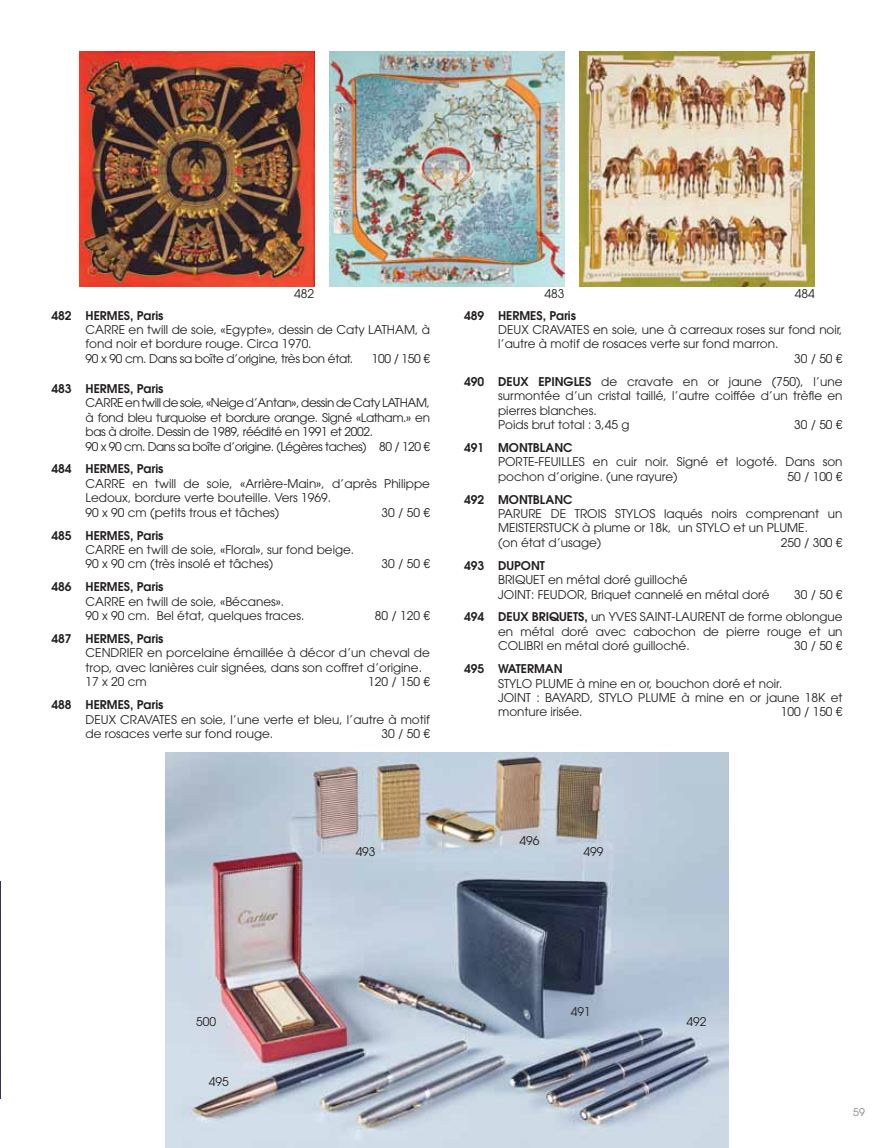
<style>
.page{position:relative;width:893px;height:1148px;background:#fff}
.page>*{position:absolute;margin:0;border:0;box-sizing:border-box;transform-origin:0 0}
.t1{font:12px/14.4px "ITC Avant Garde Pro";color:#231f20}
.t2{font:12px/14.4px "ITC Avant Garde Pro";letter-spacing:-.03em;color:#231f20}
.t3{font:600 12px "ITC Avant Garde Pro";color:#231f20}
.t4{font:10.5px "ITC Avant Garde Pro";color:#808285}
.s1{font-weight:600}
</style>
<div class="page">
<img style="left:79px;top:52px;width:235px;height:234px">
<img style="left:329px;top:52px;width:235px;height:234px">
<img style="left:580px;top:52px;width:235px;height:234px">
<img style="left:0;top:881px;width:1px;height:216px">
<img style="left:166px;top:752px;width:562px;height:395px">
<p class="t1" style="left:294px;top:287px;width:21px">482</p>
<p class="t1" style="left:544px;top:287px;width:21px">483</p>
<p class="t1" style="left:795px;top:287px;width:21px">484</p>
<p class="t3" style="left:52px;top:309px;width:114px">482 HERMES, Paris</p>
<p class="t1" style="left:86px;top:323px;width:346px">CARRE en twill de soie, «Egypte», dessin de Caty LATHAM, à fond noir et bordure rouge. Circa 1970.<br>90 x 90 cm. Dans sa boîte d’origine, très bon état.</p>
<p class="t1" style="left:372px;top:352px;width:60px">100 / 150 €</p>
<p class="t3" style="left:52px;top:383px;width:114px">483 HERMES, Paris</p>
<p class="t2" style="left:86px;top:396px;width:346px">CARRE en twill de soie, «Neige d’Antan», dessin de Caty LATHAM, à fond bleu turquoise et bordure orange. Signé «Latham.» en bas à droite. Dessin de 1989, réédité en 1991 et 2002.<br>90 x 90 cm. Dans sa boîte d’origine. (Légères taches) 80 / 120 €</p>
<p class="t3" style="left:52px;top:463px;width:114px">484 HERMES, Paris</p>
<p class="t1" style="left:86px;top:477px;width:346px">CARRE en twill de soie, «Arrière-Main», d’après Philippe<br>Ledoux, bordure verte bouteille. Vers 1969.<br>90 x 90 cm (petits trous et tâches)</p>
<p class="t1" style="left:381px;top:506px;width:50px">30 / 50 €</p>
<p class="t3" style="left:52px;top:529px;width:114px">485 HERMES, Paris</p>
<p class="t1" style="left:86px;top:543px;width:270px">CARRE en twill de soie, «Floral», sur fond beige.<br>90 x 90 cm (très insolé et tâches)</p>
<p class="t3" style="left:52px;top:581px;width:114px">486 HERMES, Paris</p>
<p class="t1" style="left:86px;top:595px;width:220px">CARRE en twill de soie, «Bécanes».<br>90 x 90 cm. Bel état, quelques traces.</p>
<p class="t1" style="left:381px;top:557px;width:50px">30 / 50 €</p>
<p class="t1" style="left:375px;top:609px;width:57px">80 / 120 €</p>
<p class="t3" style="left:52px;top:633px;width:114px">487 HERMES, Paris</p>
<p class="t1" style="left:86px;top:646px;width:346px">CENDRIER en porcelaine émaillée à décor d’un cheval de trop, avec lanières cuir signées, dans son coffret d’origine.<br>17 x 20 cm</p>
<p class="t1" style="left:368px;top:675px;width:63px">120 / 150 €</p>
<p class="t3" style="left:52px;top:699px;width:114px">488 HERMES, Paris</p>
<p class="t1" style="left:86px;top:713px;width:346px">DEUX CRAVATES en soie, l’une verte et bleu, l’autre à motif de rosaces verte sur fond rouge.</p>
<p class="t1" style="left:381px;top:727px;width:50px">30 / 50 €</p>
<p class="t3" style="left:464px;top:309px;width:114px">489 HERMES, Paris</p>
<p class="t1" style="left:498px;top:323px;width:346px">DEUX CRAVATES en soie, une à carreaux roses sur fond noir,</p>
<p class="t1" style="left:498px;top:338px;width:282px">l’autre à motif de rosaces verte sur fond marron.</p>
<p class="t1" style="left:794px;top:352px;width:50px">30 / 50 €</p>
<p class="t1" style="left:498px;top:375px;width:346px;text-indent:-34px"><span class="s1">490 DEUX EPINGLES</span> de cravate en or jaune (750), l’une surmontée d’un cristal taillé, l’autre coiffée d’un trèfle en pierres blanches.<br>Poids brut total : 3,45 g</p>
<p class="t1" style="left:794px;top:418px;width:50px">30 / 50 €</p>
<p class="t3" style="left:464px;top:442px;width:110px">491 MONTBLANC</p>
<p class="t1" style="left:498px;top:455px;width:346px">PORTE-FEUILLES en cuir noir. Signé et logoté. Dans son pochon d’origine. (une rayure)</p>
<p class="t1" style="left:787px;top:470px;width:57px">50 / 100 €</p>
<p class="t3" style="left:464px;top:493px;width:110px">492 MONTBLANC</p>
<p class="t1" style="left:498px;top:507px;width:346px">PARURE DE TROIS STYLOS laqués noirs comprenant un<br>MEISTERSTUCK à plume or 18k, un STYLO et un PLUME.<br>(on état d’usage)</p>
<p class="t1" style="left:781px;top:536px;width:63px">250 / 300 €</p>
<p class="t3" style="left:464px;top:559px;width:82px">493 DUPONT</p>
<p class="t1" style="left:498px;top:573px;width:273px">BRIQUET en métal doré guilloché<br>JOINT: FEUDOR, Briquet cannelé en métal doré</p>
<p class="t1" style="left:464px;top:583px;width:380px;line-height:23px;text-align:right">30 / 50 €<br><span class="s1">494 DEUX BRIQUETS,</span> un YVES SAINT-LAURENT de forme oblongue</p>
<p class="t1" style="left:498px;top:625px;width:346px">en métal doré avec cabochon de pierre rouge et un<br>COLIBRI en métal doré guilloché.</p>
<p class="t1" style="left:794px;top:639px;width:50px">30 / 50 €</p>
<p class="t3" style="left:464px;top:663px;width:100px">495 WATERMAN</p>
<p class="t1" style="left:498px;top:677px;width:346px">STYLO PLUME à mine en or, bouchon doré et noir.<br>JOINT : BAYARD, STYLO PLUME à mine en or jaune 18K et monture irisée.</p>
<p class="t1" style="left:781px;top:705px;width:63px">100 / 150 €</p>
<p class="t1" style="left:356px;top:845px;width:21px">493</p>
<p class="t1" style="left:519px;top:834px;width:21px">496</p>
<p class="t1" style="left:583px;top:845px;width:21px">499</p>
<p class="t1" style="left:196px;top:1015px;width:21px">500</p>
<p class="t1" style="left:209px;top:1074px;width:21px">495</p>
<p class="t1" style="left:571px;top:1004px;width:21px">491</p>
<p class="t1" style="left:686px;top:1015px;width:21px">492</p>
<p class="t4" style="left:853px;top:1106px;width:13px">59</p>
</div>
